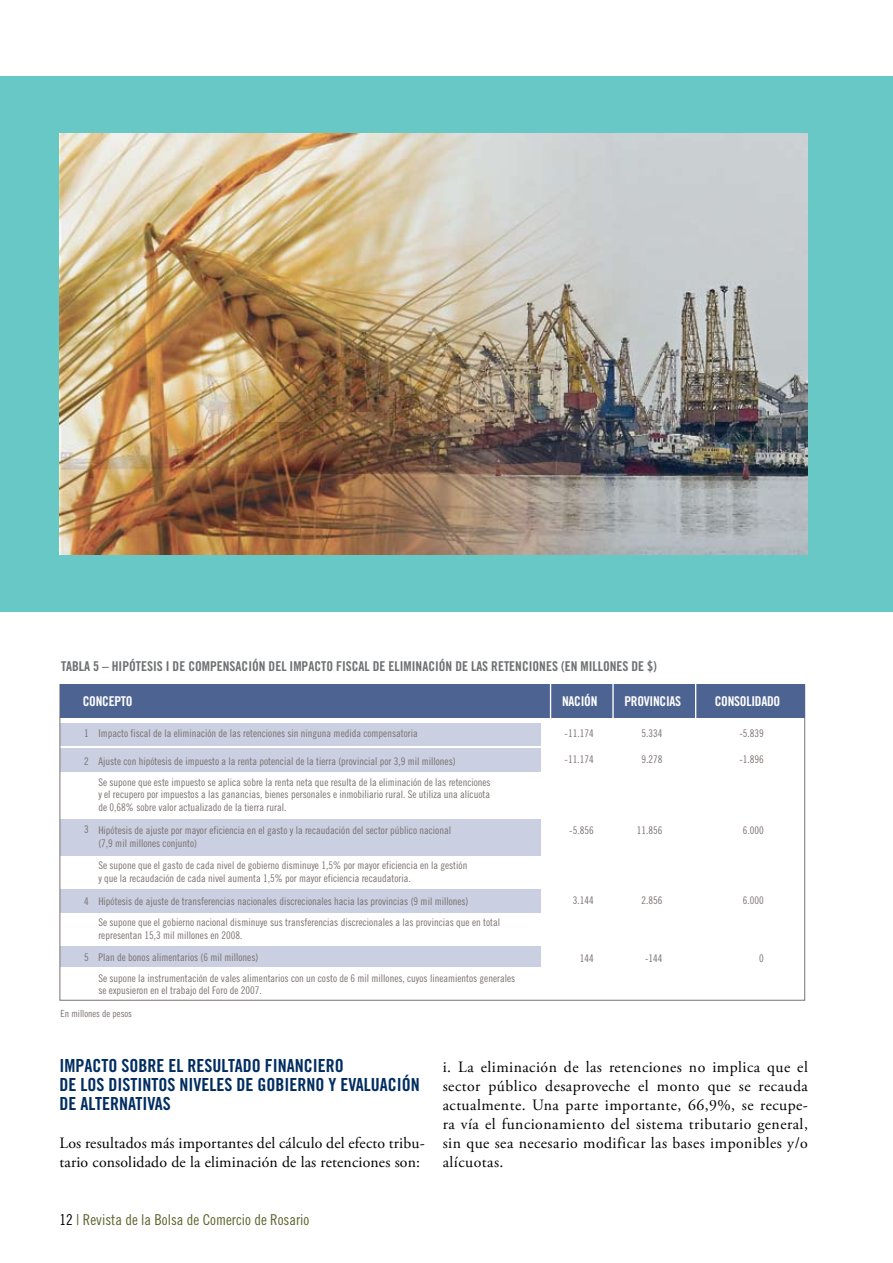
<style>
.page{position:relative;width:893px;height:1263px;background:#fff}
.page>*{position:absolute;margin:0;border:0;box-sizing:border-box;transform-origin:0 0}
.t1{font:18px "Trade Gothic Bold Cond Twenty";color:#002d62}
.t2{font:15.75px/19.2px "Adobe Garamond Pro";letter-spacing:.01em;color:#000}
.t3{font:15px "Trade Gothic Cond Eighteen";color:#5e632d}
.t4{font:13.5px "Trade Gothic Bold Cond Twenty";color:#6d6f71}
.t5{font:13.5px "Trade Gothic Bold Cond Twenty";letter-spacing:-.02em;color:#fff}
.t6{font:10.5px/12.6px "Trade Gothic Cond Eighteen";color:#79706e}
.t7{font:9.75px "Trade Gothic Cond Eighteen";color:#79706e}
.s1{color:#000}
</style>
<div class="page">
<div style="left:60px;top:722px;width:480px;height:23px;background:#cacfe1"></div>
<div style="left:60px;top:819px;width:481px;height:37px;background:#cacfe1"></div>
<div style="left:60px;top:748px;width:481px;height:24px;background:#cacfe1"></div>
<div style="left:60px;top:889px;width:481px;height:23px;background:#cacfe1"></div>
<div style="left:60px;top:946px;width:481px;height:21px;background:#cacfe1"></div>
<div style="left:60px;top:684px;width:744px;height:33px;background:#4d6492"></div>
<hr style="left:612px;top:682px;width:2px;height:37px;background:#fff">
<hr style="left:550px;top:682px;width:1px;height:37px;background:#fff">
<hr style="left:695px;top:682px;width:1px;height:37px;background:#fff">
<div style="left:0;top:77px;width:893px;height:535px;background:#67c8c6"></div>
<img style="left:60px;top:134px;width:748px;height:420px">
<p class="t4" style="left:61px;top:658px;width:597px">TABLA 5 – HIPÓTESIS I DE COMPENSACIÓN DEL IMPACTO FISCAL DE ELIMINACIÓN DE LAS RETENCIONES (EN MILLONES DE $)</p>
<p class="t5" style="left:83px;top:693px;width:51px">CONCEPTO</p>
<p class="t5" style="left:562px;top:693px;width:37px">NACIÓN</p>
<p class="t5" style="left:624px;top:693px;width:58px">PROVINCIAS</p>
<p class="t5" style="left:715px;top:693px;width:67px">CONSOLIDADO</p>
<p class="t6" style="left:84px;top:727px;width:335px">1 Impacto fiscal de la eliminación de las retenciones sin ninguna medida compensatoria</p>
<p class="t6" style="left:565px;top:727px;width:31px">-11.174</p>
<p class="t6" style="left:641px;top:727px;width:23px">5.334</p>
<p class="t6" style="left:739px;top:727px;width:26px">-5.839</p>
<p class="t6" style="left:84px;top:754px;width:373px">2 Ajuste con hipótesis de impuesto a la renta potencial de la tierra (provincial por 3,9 mil millones)</p>
<p class="t6" style="left:565px;top:753px;width:31px">-11.174</p>
<p class="t6" style="left:641px;top:753px;width:23px">9.278</p>
<p class="t6" style="left:739px;top:753px;width:26px">-1.896</p>
<p class="t6" style="left:98px;top:775px;width:394px;text-align:justify">Se supone que este impuesto se aplica sobre la renta neta que resulta de la eliminación de las retenciones y el recupero por impuestos a las ganancias, bienes personales e inmobiliario rural. Se utiliza una alícuota de 0,68% sobre valor actualizado de la tierra rural.</p>
<p class="t6" style="left:98px;top:824px;width:354px;text-indent:-14px">3 Hipótesis de ajuste por mayor eficiencia en el gasto y la recaudación del sector público nacional (7,9 mil millones conjunto)</p>
<p class="t6" style="left:569px;top:824px;width:26px">-5.856</p>
<p class="t6" style="left:637px;top:824px;width:27px">11.856</p>
<p class="t6" style="left:743px;top:824px;width:23px">6.000</p>
<p class="t6" style="left:98px;top:859px;width:370px">Se supone que el gasto de cada nivel de gobierno disminuye 1,5% por mayor eficiencia en la gestión y que la recaudación de cada nivel aumenta 1,5% por mayor eficiencia recaudatoria.</p>
<p class="t6" style="left:84px;top:895px;width:386px">4 Hipótesis de ajuste de transferencias nacionales discrecionales hacia las provincias (9 mil millones)</p>
<p class="t6" style="left:573px;top:894px;width:23px">3.144</p>
<p class="t6" style="left:641px;top:894px;width:23px">2.856</p>
<p class="t6" style="left:743px;top:894px;width:23px">6.000</p>
<p class="t6" style="left:98px;top:916px;width:403px">Se supone que el gobierno nacional disminuye sus transferencias discrecionales a las provincias que en total representan 15,3 mil millones en 2008.</p>
<p class="t6" style="left:84px;top:951px;width:176px">5 Plan de bonos alimentarios (6 mil millones)</p>
<p class="t6" style="left:580px;top:952px;width:16px">144</p>
<p class="t6" style="left:645px;top:952px;width:19px">-144</p>
<p class="t6" style="left:759px;top:952px;width:6px">0</p>
<p class="t6" style="left:98px;top:972px;width:418px">Se supone la instrumentación de vales alimentarios con un costo de 6 mil millones, cuyos lineamientos generales se expusieron en el trabajo del Foro de 2007.</p>
<p class="t7" style="left:61px;top:1007px;width:73px">En millones de pesos</p>
<h1 class="t1" style="left:60px;top:1054px;width:15px">IMPACTO</h1>
<h1 class="t1" style="left:122px;top:1054px;width:10px">SOBRE</h1>
<h1 class="t1" style="left:168px;top:1054px;width:28px">EL RESULTADO</h1>
<h1 class="t1" style="left:265px;top:1054px;width:17px">FINANCIERO</h1>
<h1 class="t1" style="left:60px;top:1073px;width:58px">DELOS DISTINTOS</h1>
<h1 class="t1" style="left:179px;top:1073px;width:9px">NIVELES</h1>
<h1 class="t1" style="left:236px;top:1073px;width:31px">DE GOBIERNO</h1>
<h1 class="t1" style="left:328px;top:1073px;width:21px">Y EVALUACIÓN</h1>
<h1 class="t1" style="left:60px;top:1092px;width:30px">DE ALTERNATIVAS</h1>
<h2 class="t2" style="left:60px;top:1134px;width:367px">Los resultados más importantes del cálculo del efecto tribu&shy;tario consolidado de la eliminación de las retenciones son:</h2>
<h3 class="t3" style="left:60px;top:1210px;width:251px"><span class="s1">12</span> | Revista de la Bolsa de Comercio de Rosario</h3>
<p class="t2" style="left:443px;top:1057px;width:367px;text-align:justify">i. La eliminación de las retenciones no implica que el sector público desaproveche el monto que se recauda actualmente. Una parte importante, 66,9%, se recupe&shy;ra vía el funcionamiento del sistema tributario general, sin que sea necesario modificar las bases imponibles y/o alícuotas.</p>
</div>
